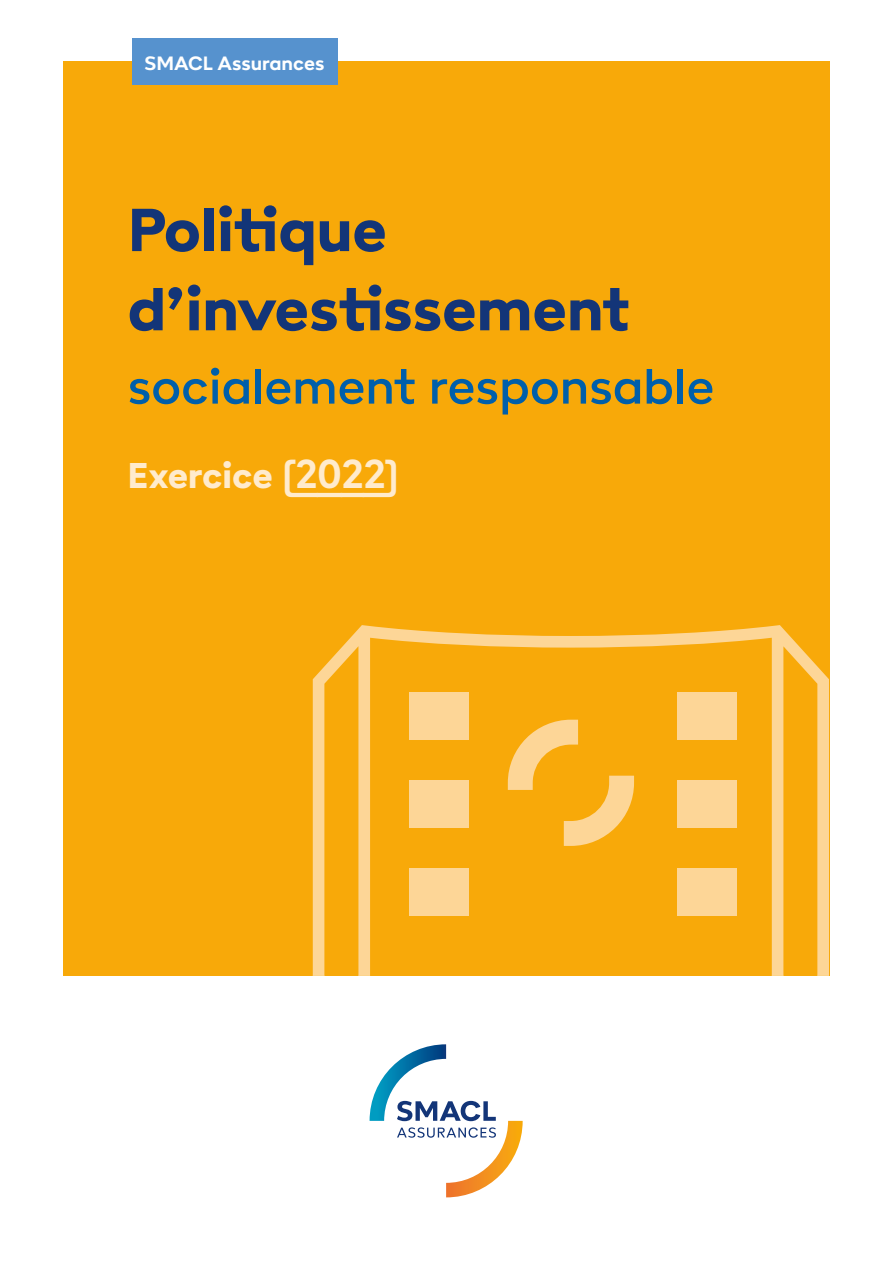
<style>
.page{position:relative;width:893px;height:1263px;background:#fff}
.page>*{position:absolute;margin:0;border:0;box-sizing:border-box;transform-origin:0 0}
.t1{font:800 66px/79.2px "Poligon";color:#133578}
.t2{font:500 54px "Poligon";color:#005faa}
.t3{font:800 39px "Poligon";color:#ffebcd}
.t4{font:700 21px "Poligon";color:#fff}
.s1{font-family:"Poligon Bold Link";font-weight:400;font-size:42px}
</style>
<div class="page">
<div style="left:63px;top:61px;width:766px;height:914px;background:#f8a909"></div>
<svg style="left:271px;top:975px;width:559px;height:1px"></svg>
<svg style="left:313px;top:625px;width:516px;height:350px"></svg>
<svg style="left:370px;top:1044px;width:153px;height:153px"></svg>
<div style="left:132px;top:38px;width:205px;height:47px;background:#5692ce"></div>
<p class="t4" style="left:145px;top:50px;width:181px">SMACL Assurances</p>
<p class="t1" style="left:128px;top:188px;width:504px">Politique d’investissement</p>
<p class="t2" style="left:128px;top:354px;width:588px">socialement responsable</p>
<p class="t3" style="left:128px;top:450px;width:273px">Exercice <span class="s1">2022</span></p>
</div>
